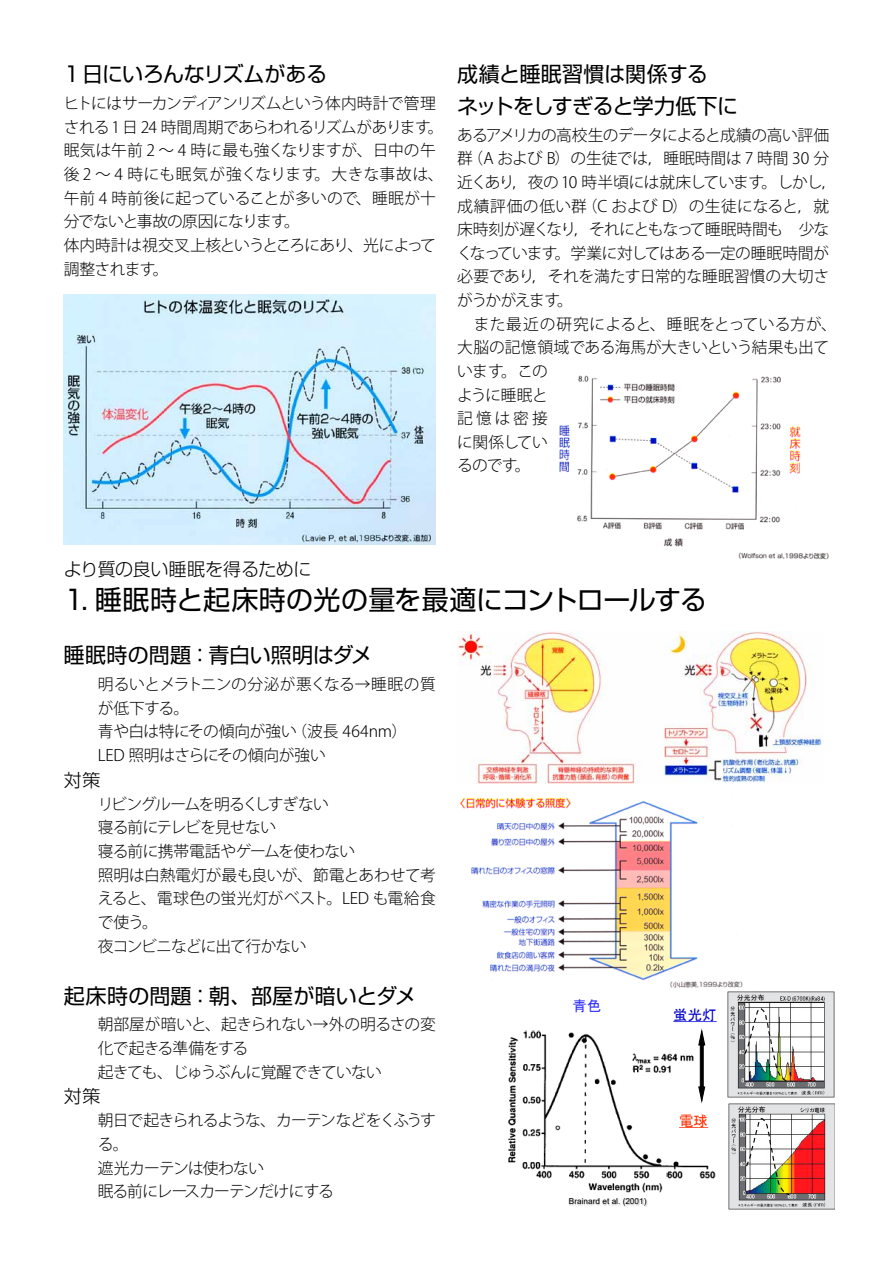
<style>
.page{position:relative;width:893px;height:1263px;background:#fff}
.page>*{position:absolute;margin:0;border:0;box-sizing:border-box;transform-origin:0 0}
.t1{font:27px "Shin Go Pro";letter-spacing:-.01em;color:#000}
.t2{font:21px/31.5px "Shin Go Pro";letter-spacing:-.005em;color:#000}
.t3{font:300 18px "Shin Go Pro";letter-spacing:-.01em;color:#000}
.t4{font:300 15.75px/23.7px "Koz Go Pro";letter-spacing:-.035em;color:#000}
.t5{font:14.4px "MS P Gothic";color:#0000d1}
.t6{font:14.4px "MS P Gothic";color:#ff2f00}
.t7{font:14.4px "MS P Gothic";color:#2f2fff}
.t8{font:8.25px "Arial";color:#000}
</style>
<div class="page">
<img style="left:64px;top:295px;width:372px;height:250px">
<img style="left:559px;top:375px;width:270px;height:185px">
<img style="left:460px;top:797px;width:283px;height:191px">
<img style="left:457px;top:631px;width:365px;height:152px">
<img style="left:508px;top:1028px;width:208px;height:164px">
<img style="left:568px;top:1198px;width:80px;height:9px">
<svg style="left:679px;top:1127px;width:29px;height:1px"></svg>
<img style="left:728px;top:1103px;width:107px;height:106px">
<svg style="left:745px;top:1118px;width:46px;height:78px"></svg>
<img style="left:727px;top:992px;width:107px;height:105px">
<img style="left:743px;top:1007px;width:47px;height:75px">
<svg style="left:673px;top:1021px;width:44px;height:1px"></svg>
<svg style="left:698px;top:1029px;width:7px;height:74px"></svg>
<h2 class="t2" style="left:64px;top:56px;width:265px">1日にいろんなリズムがある</h2>
<p class="t4" style="left:64px;top:92px;width:381px">ヒトにはサーカンディアンリズムという体内時計で管理される1 日 24 時間周期であらわれるリズムがあります。眠気は午前 2 ～ 4 時に最も強くなりますが、日中の午後 2 ～ 4 時にも眠気が強くなります。大きな事故は、午前 4 時前後に起っていることが多いので、睡眠が十分でないと事故の原因になります。<br>体内時計は視交叉上核というところにあり、光によって調整されます。</p>
<h2 class="t2" style="left:457px;top:56px;width:283px">成績と睡眠習慣は関係する<br>ネットをしすぎると学力低下に</h2>
<p class="t4" style="left:457px;top:123px;width:381px">あるアメリカの高校生のデータによると成績の高い評価群（A および B）の生徒では，睡眠時間は 7 時間 30 分近くあり，夜の 10 時半頃には就床しています。しかし，成績評価の低い群（C および D）の生徒になると，就床時刻が遅くなり，それにともなって睡眠時間も　少なくなっています。学業に対してはある一定の睡眠時間が必要であり，それを満たす日常的な睡眠習慣の大切さがうかがえます。<br>　また最近の研究によると、睡眠をとっている方が、大脳の記憶領域である海馬が大きいという結果も出ています。この<br>ように睡眠と<br>記憶は密接<br>に関係してい<br>るのです。</p>
<p class="t3" style="left:64px;top:555px;width:249px">より質の良い睡眠を得るために</p>
<h1 class="t1" style="left:64px;top:577px;width:644px">1. 睡眠時と起床時の光の量を最適にコントロールする</h1>
<h2 class="t2" style="left:64px;top:637px;width:310px">睡眠時の問題：青白い照明はダメ</h2>
<p class="t4" style="left:98px;top:673px;width:340px">明るいとメラトニンの分泌が悪くなる→睡眠の質が低下する。<br>青や白は特にその傾向が強い（波長 464nm）<br>LED 照明はさらにその傾向が強い</p>
<p class="t3" style="left:64px;top:765px;width:38px">対策</p>
<p class="t4" style="left:98px;top:792px;width:340px">リビングルームを明るくしすぎない<br>寝る前にテレビを見せない<br>寝る前に携帯電話やゲームを使わない<br>照明は白熱電灯が最も良いが、節電とあわせて考えると、電球色の蛍光灯がベスト。LED も電給食で使う。<br>夜コンビニなどに出て行かない</p>
<h2 class="t2" style="left:64px;top:977px;width:354px">起床時の問題：朝、部屋が暗いとダメ</h2>
<p class="t4" style="left:98px;top:1013px;width:340px">朝部屋が暗いと、起きられない→外の明るさの変化で起きる準備をする<br>起きても、じゅうぶんに覚醒できていない</p>
<p class="t3" style="left:64px;top:1082px;width:38px">対策</p>
<p class="t4" style="left:98px;top:1109px;width:339px">朝日で起きられるような、カーテンなどをくふうする。<br>遮光カーテンは使わない<br>眠る前にレースカーテンだけにする</p>
<p class="t8" style="left:569px;top:1196px;width:79px">Brainard et al. (2001)</p>
<p class="t7" style="left:573px;top:999px;width:30px">青色</p>
<p class="t5" style="left:673px;top:1007px;width:45px">蛍光灯</p>
<p class="t6" style="left:679px;top:1113px;width:30px">電球</p>
</div>
